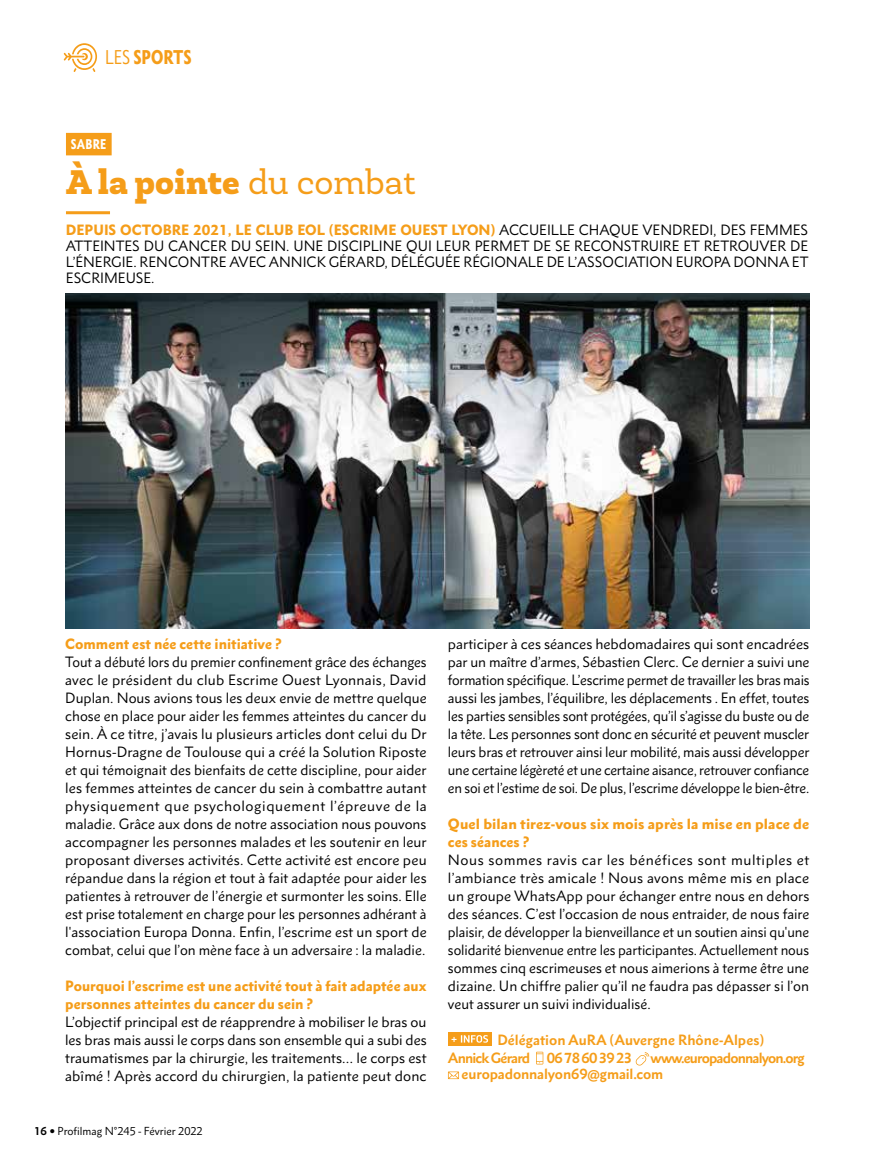
<style>
.page{position:relative;width:872px;height:1170px;background:#fff}
.page>*{position:absolute;margin:0;border:0;box-sizing:border-box;transform-origin:0 0}
.t1{font:900 34.5px "Newslab";color:#f59d19}
.t2{font:900 condensed 18px "Metro Nova Pro";color:#f59d19}
.t3{font:13.5px/18px "Metro Nova Pro";color:#000;text-align:justify}
.t4{font:900 13.5px/18px "Metro Nova Pro";color:#f59d19}
.t5{font:700 13.5px/18px "Metro Nova Pro";letter-spacing:-.01em;color:#f59d19}
.t6{font:900 condensed 12.75px "Metro Nova Pro";letter-spacing:.02em;color:#fff}
.t7{font:10.5px "Metro Nova Pro";color:#000}
.s1{font-weight:400}
.s2{font-weight:900;color:#f59d19}
.s3{font-weight:700}
</style>
<div class="page">
<hr style="left:871px;top:0;width:1px;height:1169px;background:#ec6725">
<div style="left:448px;top:1031px;width:44px;height:14px;background:#f59d19"></div>
<svg style="left:451px;top:1035px;width:37px;height:7px"></svg>
<svg style="left:536px;top:1051px;width:7px;height:13px"></svg>
<svg style="left:635px;top:1052px;width:14px;height:13px"></svg>
<svg style="left:448px;top:1071px;width:11px;height:7px"></svg>
<div style="left:66px;top:133px;width:46px;height:22px;background:#f59d19"></div>
<hr style="left:66px;top:211px;width:44px;height:3px;background:#f59d19">
<img style="left:66px;top:293px;width:743px;height:335px">
<svg style="left:64px;top:43px;width:33px;height:29px"></svg>
<h2 class="t2" style="left:105px;top:45px;width:88px"><span class="s1">LES</span> SPORTS</h2>
<p class="t6" style="left:71px;top:136px;width:37px">SABRE</p>
<h1 class="t1" style="left:66px;top:159px;width:351px">À la pointe <span class="s1">du combat</span></h1>
<p class="t3" style="left:66px;top:221px;width:744px;line-height:16.2px"><span class="s2">DEPUIS OCTOBRE 2021, LE CLUB EOL (ESCRIME OUEST LYON)</span> ACCUEILLE CHAQUE VENDREDI, DES FEMMES ATTEINTES DU CANCER DU SEIN. UNE DISCIPLINE QUI LEUR PERMET DE SE RECONSTRUIRE ET RETROUVER DE L’ÉNERGIE. RENCONTRE AVEC ANNICK GÉRARD, DÉLÉGUÉE RÉGIONALE DE L’ASSOCIATION EUROPA DONNA ET ESCRIMEUSE.</p>
<p class="t4" style="left:65px;top:634px;width:218px">Comment est née cette initiative ?</p>
<p class="t3" style="left:65px;top:653px;width:363px">Tout a débuté lors du premier confinement grâce des échanges avec le président du club Escrime Ouest Lyonnais, David Duplan. Nous avions tous les deux envie de mettre quelque chose en place pour aider les femmes atteintes du cancer du sein. À ce titre, j’avais lu plusieurs articles dont celui du Dr Hornus-Dragne de Toulouse qui a créé la Solution Riposte et qui témoignait des bienfaits de cette discipline, pour aider les femmes atteintes de cancer du sein à combattre autant physiquement que psychologiquement l’épreuve de la maladie. Grâce aux dons de notre association nous pouvons accompagner les personnes malades et les soutenir en leur proposant diverses activités. Cette activité est encore peu répandue dans la région et tout à fait adaptée pour aider les patientes à retrouver de l’énergie et surmonter les soins. Elle est prise totalement en charge pour les personnes adhérant à l'association Europa Donna. Enfin, l’escrime est un sport de combat, celui que l’on mène face à un adversaire : la maladie.</p>
<p class="t4" style="left:65px;top:976px;width:363px">Pourquoi l’escrime est une activité tout à fait adaptée aux personnes atteintes du cancer du sein ?</p>
<p class="t3" style="left:65px;top:1013px;width:363px">L’objectif principal est de réapprendre à mobiliser le bras ou les bras mais aussi le corps dans son ensemble qui a subi des traumatismes par la chirurgie, les traitements… le corps est abîmé ! Après accord du chirurgien, la patiente peut donc</p>
<p class="t7" style="left:34px;top:1123px;width:170px"><span class="s3">16</span> Profilmag N°245 - Février 2022</p>
<p class="t3" style="left:448px;top:635px;width:363px">participer à ces séances hebdomadaires qui sont encadrées par un maître d’armes, Sébastien Clerc. Ce dernier a suivi une formation spécifique. L’escrime permet de travailler les bras mais aussi les jambes, l’équilibre, les déplacements . En effet, toutes les parties sensibles sont protégées, qu’il s’agisse du buste ou de la tête. Les personnes sont donc en sécurité et peuvent muscler leurs bras et retrouver ainsi leur mobilité, mais aussi développer une certaine légèreté et une certaine aisance, retrouver confiance en soi et l’estime de soi. De plus, l’escrime développe le bien-être.</p>
<p class="t4" style="left:448px;top:814px;width:363px">Quel bilan tirez-vous six mois après la mise en place de ces séances ?</p>
<p class="t3" style="left:448px;top:851px;width:363px">Nous sommes ravis car les bénéfices sont multiples et l’ambiance très amicale ! Nous avons même mis en place un groupe WhatsApp pour échanger entre nous en dehors des séances. C’est l’occasion de nous entraider, de nous faire plaisir, de développer la bienveillance et un soutien ainsi qu'une solidarité bienvenue entre les participantes. Actuellement nous sommes cinq escrimeuses et nous aimerions à terme être une dizaine. Un chiffre palier qu’il ne faudra pas dépasser si l’on veut assurer un suivi individualisé.</p>
<p class="t5" style="left:448px;top:1031px;width:318px;text-indent:49px">Délégation AuRA (Auvergne Rhône-Alpes)<br>Annick Gérard 06 78 60 39 23</p>
<p class="t5" style="left:461px;top:1050px;width:344px;line-height:15.6px;text-indent:189px">www.europadonnalyon.org europadonnalyon69@gmail.com</p>
</div>
